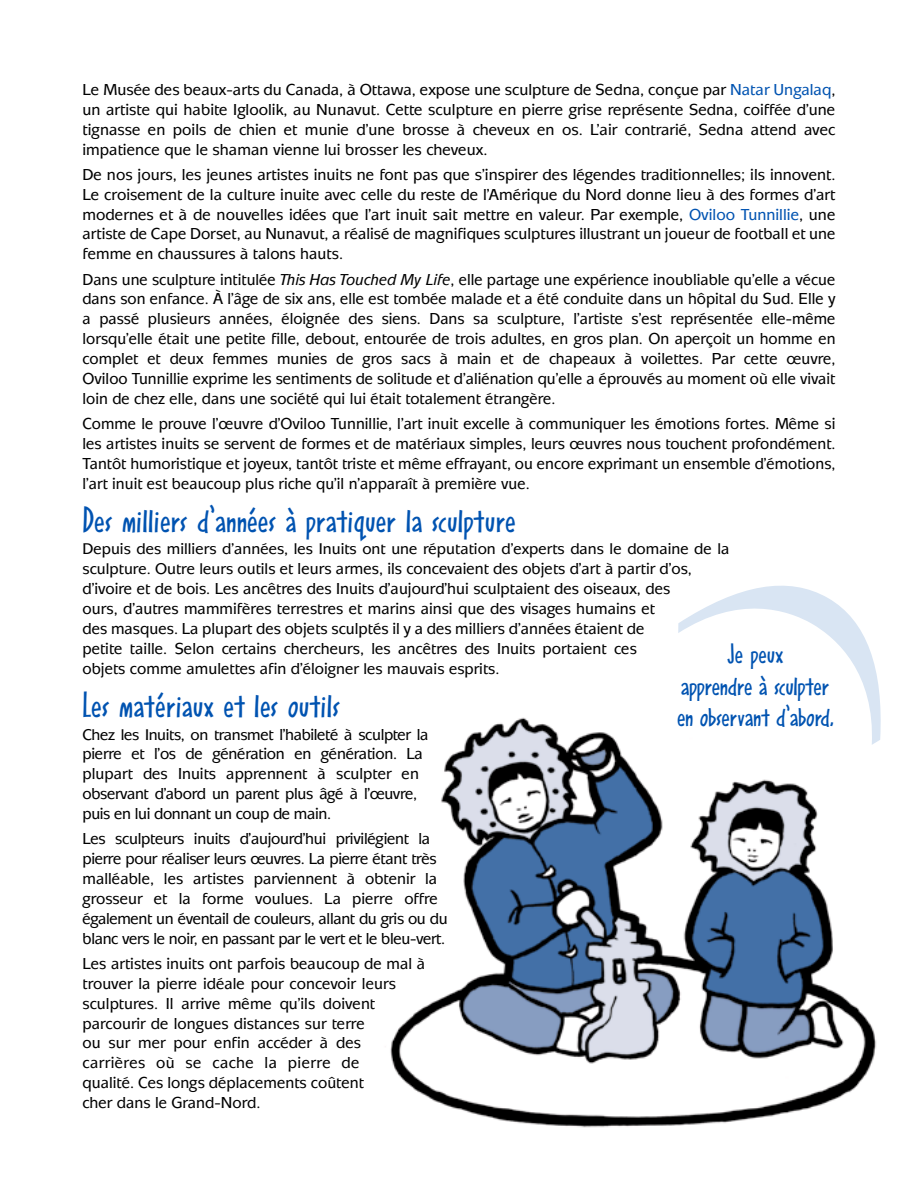
<style>
.page{position:relative;width:918px;height:1188px;background:#fff}
.page>*{position:absolute;margin:0;border:0;box-sizing:border-box;transform-origin:0 0}
.t1{font:500 36px "Smile ICG";color:#0053b1}
.t2{font:500 28.5px/31.5px "Smile ICG";letter-spacing:-.015em;color:#0053b1;text-align:center}
.t3{font:500 16.5px/19.8px "Mixage";color:#000;text-align:justify}
.t4{font:500 16.5px/19.8px "Mixage";letter-spacing:-.02em;color:#000}
.t5{font:500 16.5px/19.8px "Mixage";letter-spacing:-.025em;color:#000}
.t6{font:500 16.2px "Mixage";color:#000}
.s1{color:#0053b1}
.s2{font-style:italic}
.s3{font-size:16.2px}
</style>
<div class="page">
<img style="left:390px;top:717px;width:487px;height:411px">
<svg style="left:674px;top:717px;width:203px;height:30px"></svg>
<p class="t3" style="left:82px;top:81px;width:754px">Le Musée des beaux-arts du Canada, à Ottawa, expose une sculpture de Sedna, conçue par <span class="s1">Natar Ungalaq</span>, un artiste qui habite Igloolik, au Nunavut. Cette sculpture en pierre grise représente Sedna, coiffée d’une tignasse en poils de chien et munie d’une brosse à cheveux en os. L’air contrarié, Sedna attend avec impatience que le shaman vienne lui brosser les cheveux.</p>
<p class="t3" style="left:82px;top:166px;width:755px">De nos jours, les jeunes artistes inuits ne font pas que s’inspirer des légendes traditionnelles; ils innovent.<br>Le croisement de la culture inuite avec celle du reste de l’Amérique du Nord donne lieu à des formes d’art modernes et à de nouvelles idées que l’art inuit sait mettre en valeur. Par exemple, <span class="s1">Oviloo Tunnillie</span>, une artiste de Cape Dorset, au Nunavut, a réalisé de magnifiques sculptures illustrant un joueur de football et une femme en chaussures à talons hauts.</p>
<p class="t3" style="left:82px;top:271px;width:755px">Dans une sculpture intitulée <span class="s2">This Has Touched My Life</span>, elle partage une expérience inoubliable qu’elle a vécue dans son enfance. À l’âge de six ans, elle est tombée malade et a été conduite dans un hôpital du Sud. Elle y a passé plusieurs années, éloignée des siens. Dans sa sculpture, l’artiste s’est représentée elle-même lorsqu’elle était une petite fille, debout, entourée de trois adultes, en gros plan. On aperçoit un homme en complet et deux femmes munies de gros sacs à main et de chapeaux à voilettes. Par cette œuvre, Oviloo Tunnillie exprime les sentiments de solitude et d’aliénation qu’elle a éprouvés au moment où elle vivait loin de chez elle, dans une société qui lui était totalement étrangère.</p>
<p class="t3" style="left:82px;top:415px;width:755px">Comme le prouve l’œuvre d’Oviloo Tunnillie, l’art inuit excelle à communiquer les émotions fortes. Même si les artistes inuits se servent de formes et de matériaux simples, leurs œuvres nous touchent profondément.<br>Tantôt humoristique et joyeux, tantôt triste et même effrayant, ou encore exprimant un ensemble d’émotions, l’art inuit est beaucoup plus riche qu’il n’apparaît à première vue.</p>
<h1 class="t1" style="left:82px;top:499px;width:435px">Des milliers d’années à pratiquer la sculpture</h1>
<p class="t6" style="left:82px;top:543px;width:649px">Depuis des milliers d’années, les Inuits ont une réputation d’experts dans le domaine de la</p>
<p class="t3" style="left:82px;top:560px;width:611px;text-align:left"><span class="s3">sculpture. Outre leurs outils e</span>t leurs armes, ils concevaient des objets d’art à partir d’os, d’ivoire et de bois. Les ancêtres des Inuits d’aujourd’hui sculptaient des oiseaux, des ours, d’autres mammifères terrestres et marins ainsi que des visages humains et<br>des masques. La plupart des objets sculptés il y a des milliers d’années étaient de<br>petite taille. Selon certains chercheurs, les ancêtres des Inuits portaient ces<br>objets comme amulettes afin d’éloi<span class="s3">gner les mauvais esprits.</span></p>
<h1 class="t1" style="left:82px;top:684px;width:260px">Les matériaux et les outils</h1>
<p class="t5" style="left:82px;top:726px;width:348px"><span class="s3">Chez les Inuits, on transm</span>et l’habileté à sculpter la pierre et l’os de génération en génération. La plupart des Inuits apprennent à sculpter en observant d’abord un parent plus âgé à l’œuvre, puis en lui donnant un coup de main.</p>
<p class="t4" style="left:83px;top:830px;width:367px">Les sculpteurs inuits d’aujourd’hui privilégient la pierre pour réaliser leurs œuvres. La pierre étant très malléable, les artistes parviennent à obtenir la grosseur et la forme voulues. La pierre offre également un éventail de couleurs, allant du gris ou du blanc vers le noir, en passant par le vert et le bleu-vert.</p>
<p class="t3" style="left:83px;top:955px;width:344px;text-align:left">Les artistes inuits ont parfois beaucoup de mal à trouver la pierre idéale pour concevoir leurs sculptures. Il arrive même qu’ils doivent parcourir de longues distances sur terre<br>ou sur mer pour enfin accéder à des carrières où se cache la pierre de<br>qualité. Ces longs déplacements coûtent<br>cher dans le Grand-Nord.</p>
<h2 class="t2" style="left:677px;top:638px;width:158px">Je peux<br>apprendre à sculpter en observant d’abord.</h2>
</div>
